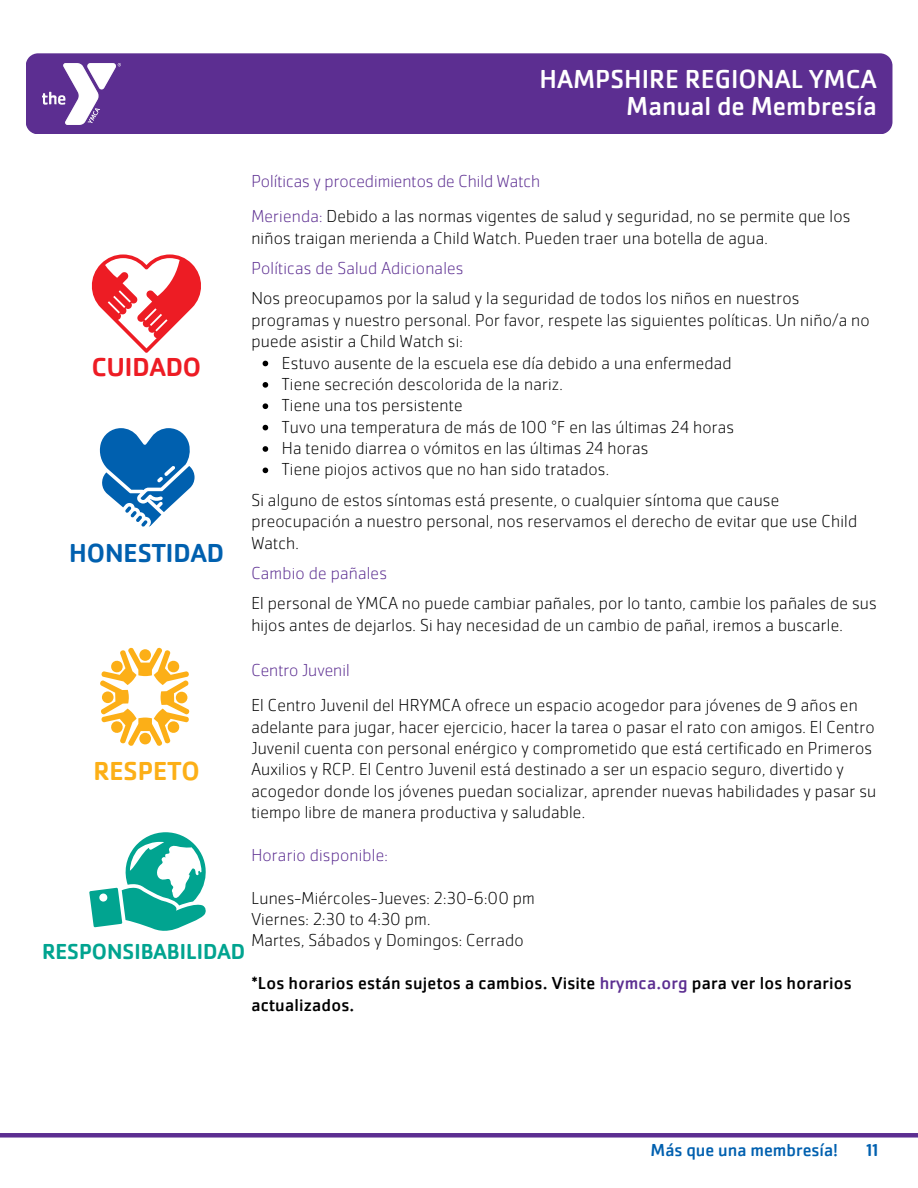
<style>
.page{position:relative;width:918px;height:1188px;background:#fff}
.page>*{position:absolute;margin:0;border:0;box-sizing:border-box;transform-origin:0 0}
.t1{font:27px/27px "Cachet Pro";color:#fff;text-align:right}
.t2{font:500 27px "Cachet Pro";color:#0060af}
.t3{font:500 27px "Cachet Pro";color:#ed1c24}
.t4{font:500 27px "Cachet Pro";color:#fcaf17}
.t5{font:500 22.5px "Cachet Pro";color:#01a490}
.t6{font:200 18px/21.3px "Cachet Pro";letter-spacing:.01em;color:#000}
.t7{font:200 18px "Cachet Pro";letter-spacing:.01em;color:#5c2e91}
.t8{font:18px/21.3px "Cachet Pro";letter-spacing:.01em;color:#000}
.t9{font:18px "Cachet Pro";color:#0060af}
.t10{font:500 18px "Cachet Pro";color:#0060af}
.s1{color:#5c2e91}
</style>
<div class="page">
<div style="left:26px;top:53px;width:866px;height:81px;background:#5c2e91"></div>
<img style="left:42px;top:64px;width:79px;height:60px">
<div style="left:0;top:1133px;width:918px;height:5px;background:#5c2e91"></div>
<svg style="left:263px;top:361px;width:5px;height:5px"></svg>
<svg style="left:263px;top:382px;width:5px;height:6px"></svg>
<svg style="left:263px;top:403px;width:5px;height:6px"></svg>
<svg style="left:263px;top:425px;width:5px;height:5px"></svg>
<svg style="left:263px;top:446px;width:5px;height:6px"></svg>
<svg style="left:263px;top:468px;width:5px;height:5px"></svg>
<svg style="left:99px;top:428px;width:96px;height:99px"></svg>
<svg style="left:91px;top:254px;width:110px;height:99px"></svg>
<svg style="left:100px;top:647px;width:90px;height:99px"></svg>
<svg style="left:89px;top:832px;width:117px;height:99px"></svg>
<p class="t1" style="left:539px;top:66px;width:339px">HAMPSHIRE REGIONAL YMCA<br>Manual de Membresía</p>
<p class="t3" style="left:92px;top:350px;width:111px">CUIDADO</p>
<p class="t2" style="left:69px;top:536px;width:156px">HONESTIDAD</p>
<p class="t7" style="left:251px;top:170px;width:290px">Políticas y procedimientos de Child Watch</p>
<h2 class="t6" style="left:251px;top:206px;width:601px"><span class="s1">Merienda:</span> Debido a las normas vigentes de salud y seguridad, no se permite que los niños traigan merienda a Child Watch. Pueden traer una botella de agua.</h2>
<p class="t7" style="left:251px;top:257px;width:214px">Políticas de Salud Adicionales</p>
<h1 class="t6" style="left:251px;top:288px;width:620px">Nos preocupamos por la salud y la seguridad de todos los niños en nuestros programas y nuestro personal. Por favor, respete las siguientes políticas. Un niño/a no puede asistir a Child Watch si:</h1>
<p class="t6" style="left:282px;top:352px;width:451px">Estuvo ausente de la escuela ese día debido a una enfermedad</p>
<h1 class="t6" style="left:282px;top:373px;width:282px">Tiene secreción descolorida de la nariz.</h1>
<p class="t6" style="left:282px;top:395px;width:182px">Tiene una tos persistente</p>
<h1 class="t6" style="left:282px;top:416px;width:454px">Tuvo una temperatura de más de 100 °F en las últimas 24 horas</h1>
<p class="t6" style="left:282px;top:437px;width:368px">Ha tenido diarrea o vómitos en las últimas 24 horas</p>
<h3 class="t6" style="left:282px;top:459px;width:329px">Tiene piojos activos que no han sido tratados.</h3>
<p class="t6" style="left:251px;top:489px;width:607px">Si alguno de estos síntomas está presente, o cualquier síntoma que cause preocupación a nuestro personal, nos reservamos el derecho de evitar que use Child<br>Watch.</p>
<p class="t7" style="left:251px;top:561px;width:137px">Cambio de pañales</p>
<p class="t6" style="left:251px;top:593px;width:627px">El personal de YMCA no puede cambiar pañales, por lo tanto, cambie los pañales de sus hijos antes de dejarlos. Si hay necesidad de un cambio de pañal, iremos a buscarle.</p>
<p class="t7" style="left:251px;top:659px;width:100px">Centro Juvenil</p>
<p class="t6" style="left:251px;top:695px;width:626px">El Centro Juvenil del HRYMCA ofrece un espacio acogedor para jóvenes de 9 años en adelante para jugar, hacer ejercicio, hacer la tarea o pasar el rato con amigos. El Centro Juvenil cuenta con personal enérgico y comprometido que está certificado en Primeros Auxilios y RCP. El Centro Juvenil está destinado a ser un espacio seguro, divertido y acogedor donde los jóvenes puedan socializar, aprender nuevas habilidades y pasar su tiempo libre de manera productiva y saludable.</p>
<p class="t7" style="left:251px;top:843px;width:138px">Horario disponible:</p>
<p class="t6" style="left:251px;top:887px;width:285px">Lunes-Miércoles-Jueves: 2:30-6:00 pm</p>
<p class="t6" style="left:251px;top:908px;width:181px">Viernes: 2:30 to 4:30 pm.</p>
<p class="t6" style="left:251px;top:930px;width:274px">Martes, Sábados y Domingos: Cerrado</p>
<p class="t8" style="left:251px;top:972px;width:602px">*Los horarios están sujetos a cambios. Visite <span class="s1">hrymca.org</span> para ver los horarios actualizados.</p>
<p class="t4" style="left:93px;top:754px;width:108px">RESPETO</p>
<p class="t5" style="left:42px;top:937px;width:205px">RESPONSIBABILIDAD</p>
<p class="t9" style="left:651px;top:1139px;width:189px">Más que una membresía!</p>
<p class="t10" style="left:867px;top:1139px;width:13px">11</p>
</div>
